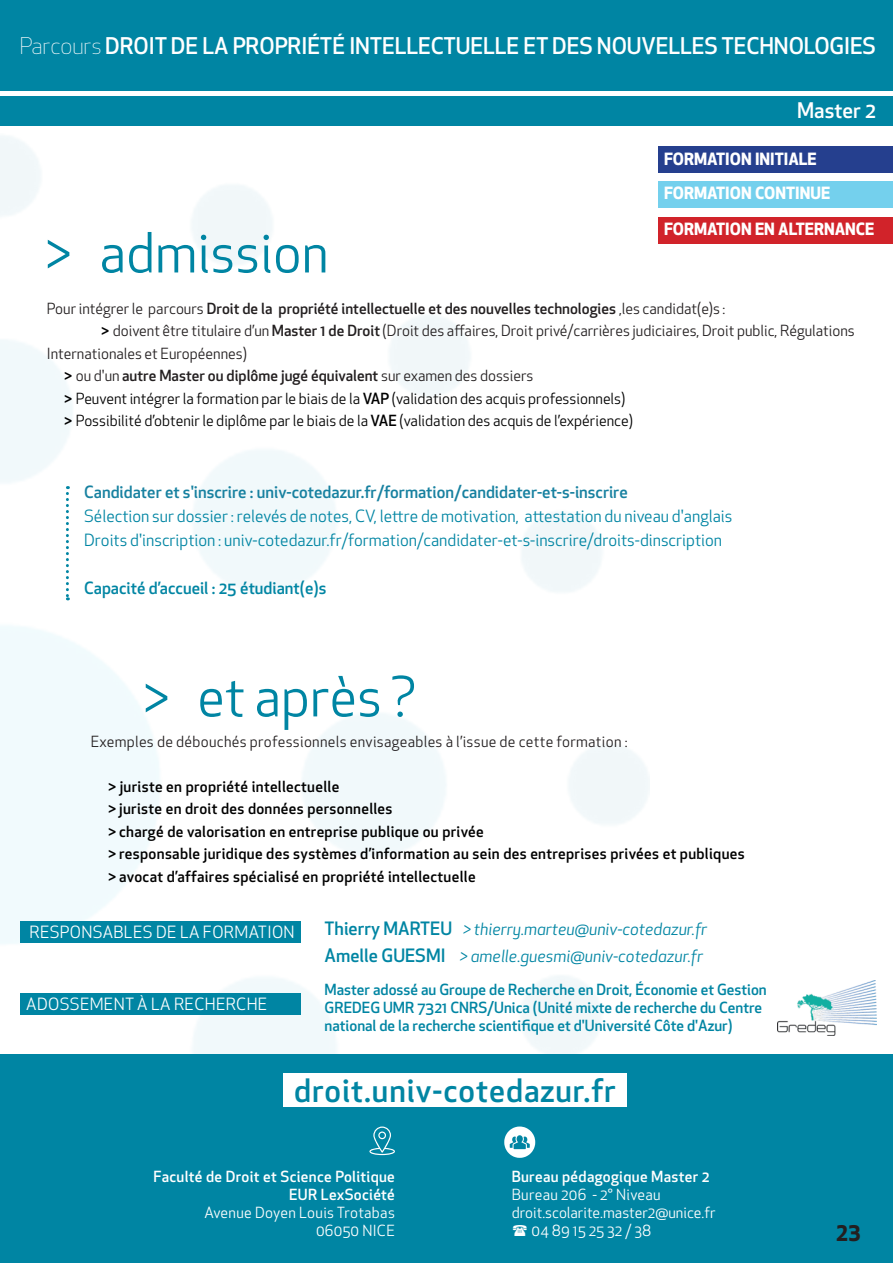
<style>
.page{position:relative;width:893px;height:1263px;background:#fff}
.page>*{position:absolute;margin:0;border:0;box-sizing:border-box;transform-origin:0 0}
.t1{font:54px "Apex New";color:#0085a3}
.t2{font:500 31.5px "Apex New";letter-spacing:.03em;color:#0085a3}
.t3{font:500 22.5px "Apex New";letter-spacing:-.005em;color:#fff}
.t4{font:500 21px "Apex New";color:#fff}
.t5{font:700 21px "Apex New";color:#231f20}
.t6{font:16.5px/24px "Apex New";color:#0085a3}
.t7{font:italic 16.5px/27px "Apex New";color:#0085a3}
.t8{font:500 16.5px "Apex New";color:#1781a0}
.t9{font:700 16.5px/34.5px "Apex New";color:#fff}
.t10{font:16.5px "Apex New";letter-spacing:.02em;color:#fff}
.t11{font:500 16.5px "Apex New";color:#0085a3}
.t12{font:500 15px/22.5px "Apex New";letter-spacing:.02em;color:#000}
.t13{font:500 15px/18px "Apex New";color:#0085a3}
.t14{font:15px "Apex New";color:#000}
.t15{font:500 15px "Apex New";color:#231f20}
.t16{font:15px "Apex New";color:#231f20}
.t17{font:15px "Apex New";letter-spacing:.02em;color:#231f20}
.t18{font:500 15px/18px "Apex New";letter-spacing:.02em;color:#fff;text-align:right}
.t19{font:15px/18px "Apex New";letter-spacing:.02em;color:#fff;text-align:right}
.t20{font:15px "Apex New";color:#fff}
.s1{font-weight:300}
.s2{font-weight:400}
.s3{font-weight:500;color:#000}
.s4{font-weight:500}
.s5{color:#000}
.s6{font-weight:500;font-style:normal;font-size:18px}
</style>
<div class="page">
<img style="left:0;top:136px;width:649px;height:919px">
<div style="left:0;top:1055px;width:893px;height:208px;background:#0085a3"></div>
<div style="left:0;top:0;width:893px;height:90px;background:#0085a3"></div>
<svg style="left:504px;top:1126px;width:31px;height:32px"></svg>
<svg style="left:369px;top:1126px;width:26px;height:29px"></svg>
<div style="left:20px;top:921px;width:281px;height:21px;background:#0085a3"></div>
<div style="left:20px;top:993px;width:281px;height:21px;background:#0085a3"></div>
<div style="left:0;top:96px;width:893px;height:30px;background:#0085a3"></div>
<div style="left:658px;top:181px;width:235px;height:27px;background:#74d0ed"></div>
<div style="left:658px;top:146px;width:235px;height:27px;background:#253f8e"></div>
<div style="left:283px;top:1073px;width:343px;height:34px;background:#fff"></div>
<div style="left:658px;top:217px;width:235px;height:27px;background:#d1232a"></div>
<svg style="left:66px;top:486px;width:3px;height:114px"></svg>
<img style="left:777px;top:980px;width:99px;height:56px">
<h3 class="t3" style="left:20px;top:31px;width:858px"><span class="s1">Parcours</span> DROIT DE LA PROPRIÉTÉ INTELLECTUELLE ET DES NOUVELLES TECHNOLOGIES</h3>
<h3 class="t4" style="left:797px;top:96px;width:80px">Master 2</h3>
<p class="t9" style="left:664px;top:141px;width:168px">FORMATION INITIALE<br>FORMATION CONTINUE</p>
<p class="t9" style="left:664px;top:211px;width:212px">FORMATION EN ALTERNANCE</p>
<h1 class="t1" style="left:45px;top:219px;width:285px">&gt; admission</h1>
<p class="t15" style="left:47px;top:298px;width:680px"><span class="s2">Pour intégrer le parcours</span> Droit de la propriété intellectuelle et des nouvelles technologies <span class="s2">,les candidat(e)s :</span></p>
<p class="t16" style="left:101px;top:321px;width:755px"><span class="s3">&gt;</span> doivent être titulaire d’un <span class="s4">Master 1 de Droit</span> (Droit des affaires, Droit privé/carrières judiciaires, Droit public, Régulations</p>
<p class="t16" style="left:47px;top:344px;width:202px">Internationales et Européennes)</p>
<p class="t15" style="left:64px;top:366px;width:471px"><span class="s5">&gt;</span> <span class="s2">ou d'un</span> autre Master ou diplôme jugé équivalent <span class="s2">sur examen des dossiers</span></p>
<p class="t14" style="left:64px;top:389px;width:563px"><span class="s4">&gt;</span> Peuvent intégrer la formation par le biais de la <span class="s4">VAP</span> (validation des acquis professionnels)</p>
<p class="t14" style="left:64px;top:411px;width:571px"><span class="s4">&gt;</span> Possibilité d’obtenir le diplôme par le biais de la <span class="s4">VAE</span> (validation des acquis de l’expérience)</p>
<p class="t8" style="left:84px;top:480px;width:545px">Candidater et s'inscrire : univ-cotedazur.fr/formation/candidater-et-s-inscrire</p>
<p class="t6" style="left:84px;top:503px;width:650px">Sélection sur dossier : relevés de notes, CV, lettre de motivation, attestation du niveau d'anglais<br>Droits d'inscription : univ-cotedazur.fr/formation/candidater-et-s-inscrire/droits-dinscription</p>
<p class="t11" style="left:84px;top:576px;width:244px">Capacité d’accueil : 25 étudiant(e)s</p>
<h1 class="t1" style="left:143px;top:663px;width:275px">&gt; et après ?</h1>
<p class="t17" style="left:91px;top:732px;width:538px">Exemples de débouchés professionnels envisageables à l’issue de cette formation :</p>
<p class="t12" style="left:108px;top:775px;width:639px">&gt; juriste en propriété intellectuelle<br>&gt; juriste en droit des données personnelles<br>&gt; chargé de valorisation en entreprise publique ou privée<br>&gt; responsable juridique des systèmes d’information au sein des entreprises privées et publiques &gt; avocat d’affaires spécialisé en propriété intellectuelle</p>
<p class="t10" style="left:29px;top:922px;width:267px">RESPONSABLES DE LA FORMATION</p>
<p class="t10" style="left:26px;top:993px;width:243px">ADOSSEMENT À LA RECHERCHE</p>
<p class="t7" style="left:325px;top:915px;width:384px"><span class="s6">Thierry MARTEU</span> &gt; thierry.marteu@univ-cotedazur.fr<br><span class="s6">Amelle GUESMI</span> &gt; amelle.guesmi@univ-cotedazur.fr</p>
<p class="t13" style="left:325px;top:980px;width:444px">Master adossé au Groupe de Recherche en Droit, Économie et Gestion<br>GREDEG UMR 7321 CNRS/Unica (Unité mixte de recherche du Centre national de la recherche scientifique et d'Université Côte d'Azur)</p>
<h2 class="t2" style="left:294px;top:1069px;width:323px">droit.univ-cotedazur.fr</h2>
<p class="t18" style="left:154px;top:1167px;width:243px">Faculté de Droit et Science Politique<br>EUR LexSociété</p>
<p class="t19" style="left:205px;top:1203px;width:192px">Avenue Doyen Louis Trotabas<br>06050 NICE</p>
<p class="t18" style="left:512px;top:1167px;width:199px">Bureau pédagogique Master 2</p>
<p class="t19" style="left:512px;top:1185px;width:150px">Bureau 206 - 2° Niveau</p>
<p class="t20" style="left:512px;top:1203px;width:205px">droit.scolarite.master2@unice.fr</p>
<p class="t19" style="left:532px;top:1221px;width:121px">04 89 15 25 32 / 38</p>
<h3 class="t5" style="left:836px;top:1218px;width:27px">23</h3>
</div>
